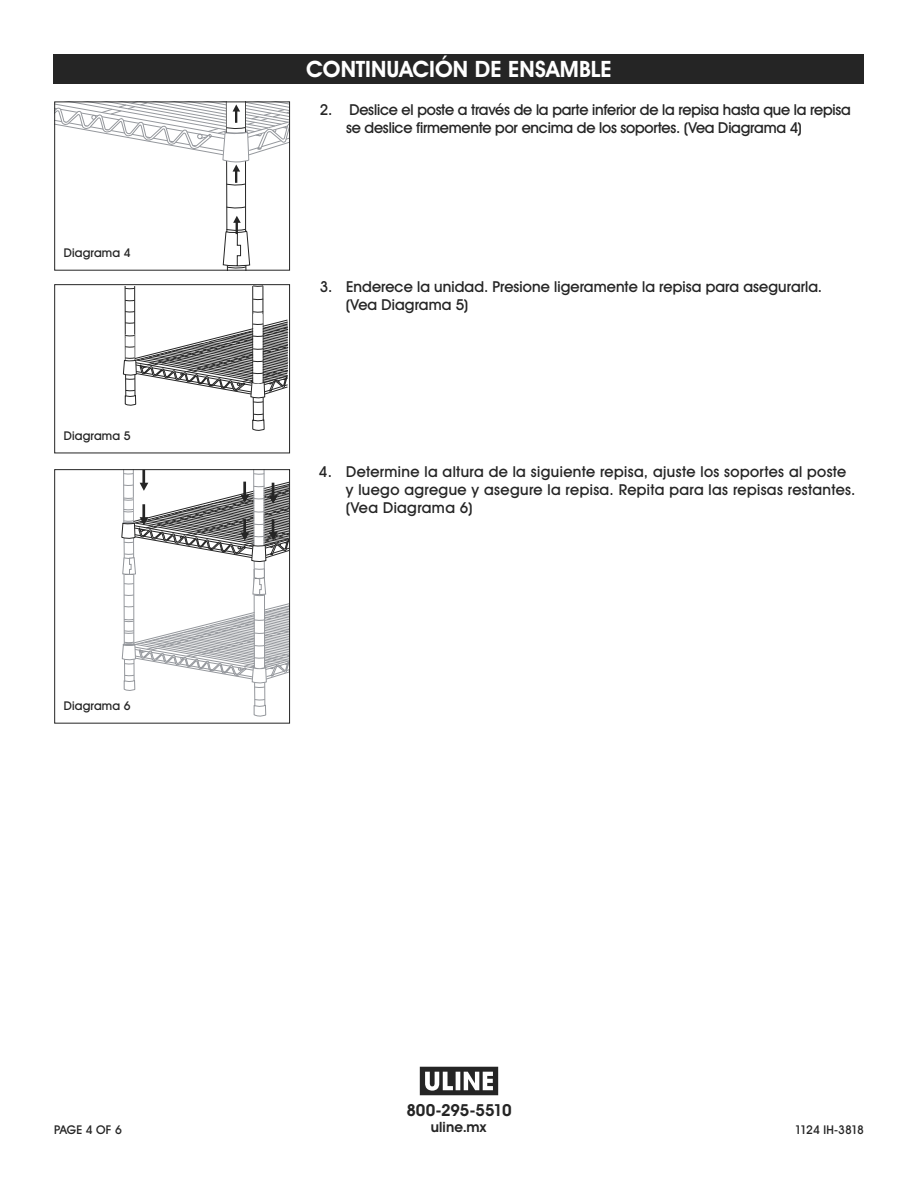
<style>
.page{position:relative;width:918px;height:1188px;background:#fff}
.page>*{position:absolute;margin:0;border:0;box-sizing:border-box;transform-origin:0 0}
.t1{font:700 22.5px "Uline Two Knine";letter-spacing:.005em;color:#fff}
.t2{font:700 16.5px "Uline Two Knine";letter-spacing:-.015em;color:#252525}
.t3{font:15px/18px "Uline Two Knine";letter-spacing:.025em;color:#252525}
.t4{font:15px/18px "Uline Two Knine";letter-spacing:-.015em;color:#252525}
.t5{font:15px/18px "Uline Two Knine";letter-spacing:.005em;color:#252525}
.t6{font:700 14.25px "Uline Two Knine";letter-spacing:.01em;color:#252525}
.t7{font:12px "Uline Two Knine";letter-spacing:.015em;color:#252525}
.t8{font:12px "Uline Two Knine";letter-spacing:-.065em;color:#252525}
</style>
<div class="page">
<svg style="left:420px;top:1067px;width:78px;height:28px"></svg>
<div style="left:54px;top:54px;width:810px;height:30px;background:#252525"></div>
<hr style="left:125px;top:286px;width:1px;height:75px;background:#252525">
<hr style="left:134px;top:286px;width:1px;height:75px;background:#252525">
<svg style="left:125px;top:287px;width:10px;height:2px"></svg>
<hr style="left:252px;top:286px;width:1px;height:97px;background:#252525">
<hr style="left:263px;top:286px;width:1px;height:97px;background:#252525">
<svg style="left:252px;top:286px;width:12px;height:1px"></svg>
<svg style="left:123px;top:298px;width:165px;height:133px"></svg>
<div style="left:54px;top:284px;width:236px;height:169px;border:1px solid #252525"></div>
<svg style="left:121px;top:471px;width:167px;height:246px"></svg>
<div style="left:54px;top:469px;width:236px;height:255px;border:1px solid #252525"></div>
<div style="left:64px;top:430px;width:84px;height:13px;background:#fff"></div>
<div style="left:64px;top:701px;width:80px;height:13px;background:#fff"></div>
<svg style="left:56px;top:104px;width:232px;height:165px"></svg>
<div style="left:54px;top:102px;width:236px;height:169px;border:1px solid #252525"></div>
<div style="left:64px;top:248px;width:84px;height:13px;background:#fff"></div>
<h1 class="t1" style="left:306px;top:56px;width:307px">CONTINUACIÓN DE ENSAMBLE</h1>
<p class="t7" style="left:64px;top:245px;width:68px">Diagrama 4</p>
<p class="t7" style="left:64px;top:428px;width:68px">Diagrama 5</p>
<p class="t7" style="left:64px;top:698px;width:68px">Diagrama 6</p>
<p class="t4" style="left:346px;top:100px;width:506px;text-indent:-26px">2. Deslice el poste a través de la parte inferior de la repisa hasta que la repisa se deslice firmemente por encima de los soportes. (Vea Diagrama 4)</p>
<p class="t5" style="left:346px;top:278px;width:478px;text-indent:-26px">3. Enderece la unidad. Presione ligeramente la repisa para asegurarla. (Vea Diagrama 5)</p>
<p class="t3" style="left:346px;top:462px;width:511px;text-indent:-27px">4. Determine la altura de la siguiente repisa, ajuste los soportes al poste y luego agregue y asegure la repisa. Repita para las repisas restantes. (Vea Diagrama 6)</p>
<p class="t2" style="left:406px;top:1100px;width:107px">800-295-5510</p>
<p class="t6" style="left:431px;top:1118px;width:57px">uline.mx</p>
<p class="t7" style="left:54px;top:1122px;width:69px">PAGE 4 OF 6</p>
<p class="t8" style="left:795px;top:1122px;width:71px">1124 IH-3818</p>
</div>
